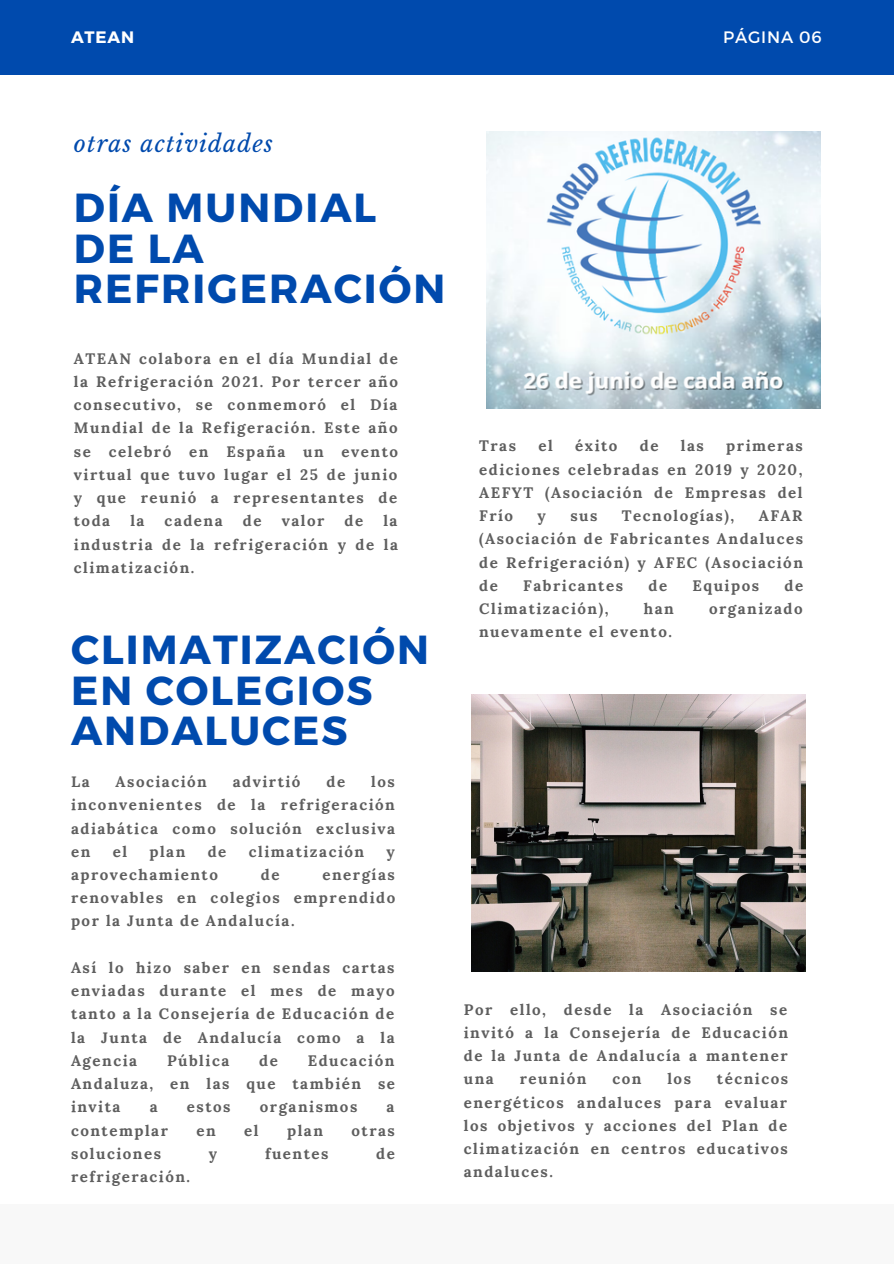
<style>
.page{position:relative;width:894px;height:1264px;background:#fff}
.page>*{position:absolute;margin:0;border:0;box-sizing:border-box;transform-origin:0 0}
.t1{font:700 40.5px/40.5px "Montserrat";letter-spacing:.05em;color:#004aad}
.t2{font:italic 23.1px "Libre Baskerville";letter-spacing:.05em;color:#004aad}
.t3{font:16.5px "Montserrat";letter-spacing:.05em;color:#fff}
.t4{font:700 16.5px "Montserrat";letter-spacing:.05em;color:#fff}
.t5{font:700 15.15px/23.2px "Lora";letter-spacing:.1em;color:#5e5e5e;text-align:justify}
</style>
<div class="page">
<div style="left:0;top:0;width:893px;height:74px;background:#004aad"></div>
<img style="left:486px;top:131px;width:334px;height:277px">
<div style="left:0;top:1204px;width:893px;height:59px;background:#f8f8f8"></div>
<img style="left:471px;top:694px;width:333px;height:277px">
<p class="t4" style="left:71px;top:27px;width:65px">ATEAN</p>
<p class="t3" style="left:722px;top:27px;width:100px">PÁGINA 06</p>
<p class="t2" style="left:74px;top:129px;width:201px">otras actividades</p>
<p class="t1" style="left:74px;top:185px;width:373px">DÍA MUNDIAL<br>DE LA<br>REFRIGERACIÓN</p>
<p class="t5" style="left:74px;top:346px;width:325px">ATEAN colabora en el día Mundial de la Refrigeración 2021. Por tercer año consecutivo, se conmemoró el Día Mundial de la Refigeración. Este año se celebró en España un evento virtual que tuvo lugar el 25 de junio y que reunió a representantes de toda</p>
<p class="t5" style="left:74px;top:509px;width:325px;text-indent:309px">la industria de la refrigeración y de la climatización.</p>
<p class="t5" style="left:130px;top:509px;width:16px">la</p>
<p class="t5" style="left:165px;top:509px;width:60px">cadena</p>
<p class="t5" style="left:243px;top:509px;width:20px">de</p>
<p class="t5" style="left:281px;top:509px;width:44px">valor</p>
<p class="t5" style="left:344px;top:509px;width:20px">de</p>
<p class="t1" style="left:71px;top:627px;width:359px">CLIMATIZACIÓN<br>EN COLEGIOS<br>ANDALUCES</p>
<p class="t5" style="left:71px;top:769px;width:20px">La</p>
<p class="t5" style="left:115px;top:769px;width:93px">Asociación</p>
<p class="t5" style="left:233px;top:769px;width:69px">advirtió</p>
<p class="t5" style="left:326px;top:769px;width:20px">de</p>
<p class="t5" style="left:71px;top:769px;width:325px;text-indent:300px">los inconvenientes de la refrigeración adiabática como solución exclusiva en</p>
<p class="t5" style="left:113px;top:839px;width:16px">el</p>
<p class="t5" style="left:149px;top:839px;width:37px">plan</p>
<p class="t5" style="left:208px;top:839px;width:20px">de</p>
<p class="t5" style="left:249px;top:839px;width:117px">climatización</p>
<p class="t5" style="left:386px;top:839px;width:10px">y</p>
<p class="t5" style="left:71px;top:862px;width:148px">aprovechamiento</p>
<p class="t5" style="left:261px;top:862px;width:20px">de</p>
<p class="t5" style="left:71px;top:862px;width:325px;text-indent:251px">energías renovables en colegios emprendido por la Junta de Andalucía.</p>
<p class="t5" style="left:71px;top:955px;width:325px">Así lo hizo saber en sendas cartas enviadas durante el mes de mayo tanto a la Consejería de Educación de la Junta de Andalucía como a la Agencia</p>
<p class="t5" style="left:71px;top:1048px;width:325px;text-indent:237px">Educación Andaluza, en las que también se invita</p>
<p class="t5" style="left:167px;top:1048px;width:64px">Pública</p>
<p class="t5" style="left:259px;top:1048px;width:20px">de</p>
<p class="t5" style="left:150px;top:1095px;width:9px">a</p>
<p class="t5" style="left:187px;top:1095px;width:45px">estos</p>
<p class="t5" style="left:260px;top:1095px;width:99px">organismos</p>
<p class="t5" style="left:386px;top:1095px;width:9px">a</p>
<p class="t5" style="left:71px;top:1118px;width:98px">contemplar</p>
<p class="t5" style="left:196px;top:1118px;width:21px">en</p>
<p class="t5" style="left:244px;top:1118px;width:16px">el</p>
<p class="t5" style="left:287px;top:1118px;width:37px">plan</p>
<p class="t5" style="left:351px;top:1118px;width:45px">otras</p>
<p class="t5" style="left:71px;top:1141px;width:91px">soluciones</p>
<p class="t5" style="left:209px;top:1141px;width:10px">y</p>
<p class="t5" style="left:265px;top:1141px;width:65px">fuentes</p>
<p class="t5" style="left:376px;top:1141px;width:20px">de</p>
<p class="t5" style="left:71px;top:1164px;width:121px">refrigeración.</p>
<p class="t5" style="left:479px;top:434px;width:38px">Tras</p>
<p class="t5" style="left:538px;top:434px;width:16px">el</p>
<p class="t5" style="left:575px;top:434px;width:44px">éxito</p>
<p class="t5" style="left:639px;top:434px;width:20px">de</p>
<p class="t5" style="left:680px;top:434px;width:24px">las</p>
<p class="t5" style="left:479px;top:434px;width:325px;text-indent:247px">primeras ediciones celebradas en 2019 y 2020, AEFYT (Asociación de Empresas del Frío</p>
<p class="t5" style="left:537px;top:504px;width:10px">y</p>
<p class="t5" style="left:570px;top:504px;width:29px">sus</p>
<p class="t5" style="left:621px;top:504px;width:114px">Tecnologías),</p>
<p class="t5" style="left:479px;top:504px;width:325px;text-indent:279px">AFAR (Asociación de Fabricantes Andaluces de Refrigeración) y AFEC (Asociación de</p>
<p class="t5" style="left:523px;top:573px;width:101px">Fabricantes</p>
<p class="t5" style="left:648px;top:573px;width:20px">de</p>
<p class="t5" style="left:692px;top:573px;width:68px">Equipos</p>
<p class="t5" style="left:784px;top:573px;width:20px">de</p>
<p class="t5" style="left:479px;top:597px;width:131px">Climatización),</p>
<p class="t5" style="left:643px;top:597px;width:31px">han</p>
<p class="t5" style="left:708px;top:597px;width:95px">organizado</p>
<p class="t5" style="left:479px;top:620px;width:194px">nuevamente el evento.</p>
<p class="t5" style="left:463px;top:997px;width:325px">Por ello, desde la Asociación se invitó a la Consejería de Educación de la Junta de Andalucía a mantener una</p>
<p class="t5" style="left:463px;top:1067px;width:325px;text-indent:253px">técnicos energéticos andaluces para evaluar los objetivos y acciones del Plan de climatización en centros educativos andaluces.</p>
<p class="t5" style="left:519px;top:1067px;width:68px">reunión</p>
<p class="t5" style="left:612px;top:1067px;width:31px">con</p>
<p class="t5" style="left:667px;top:1067px;width:25px">los</p>
</div>
